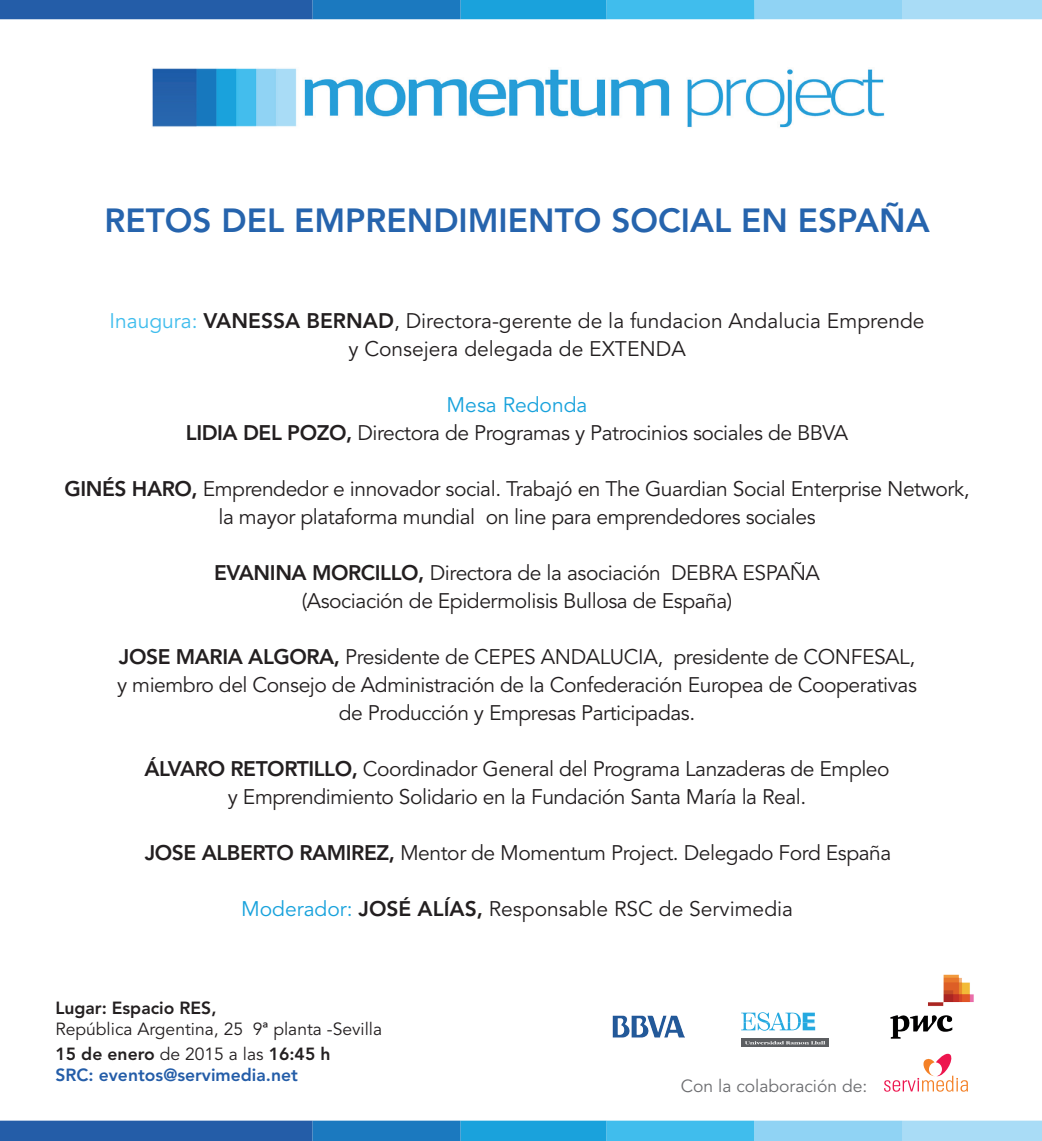
<style>
.page{position:relative;width:1042px;height:1141px;background:#fff}
.page>*{position:absolute;margin:0;border:0;box-sizing:border-box;transform-origin:0 0}
.t1{font:800 33.25px "Avenir";color:#2664ad}
.t2{font:21px/28px "Avenir";letter-spacing:-.02em;color:#231f20;text-align:center}
.t3{font:21px/28px "Avenir";color:#231f20;text-align:center}
.t4{font:17.5px/24.5px "Avenir";color:#231f20}
.t5{font:800 17.5px "Avenir";color:#245da8}
.t6{font:17.5px "Avenir";color:#6c6d70}
.t7{font:800 17.5px "Avenir";color:#231f20}
.s1{color:#40bded}
.s2{font-weight:800}
.s3{color:#18a2dc}
</style>
<div class="page">
<img style="left:152px;top:68px;width:733px;height:60px">
<img style="left:612px;top:1015px;width:72px;height:23px">
<svg style="left:741px;top:1012px;width:74px;height:19px"></svg>
<svg style="left:741px;top:1038px;width:88px;height:9px"></svg>
<img style="left:890px;top:974px;width:84px;height:65px">
<svg style="left:884px;top:1053px;width:84px;height:39px"></svg>
<svg style="left:0;top:0;width:1042px;height:19px;background:#469ad1"></svg>
<svg style="left:0;top:1121px;width:1042px;height:20px;background:#469ad1"></svg>
<h1 class="t1" style="left:104px;top:201px;width:826px">RETOS DEL EMPRENDIMIENTO SOCIAL EN ESPAÑA</h1>
<p class="t3" style="left:110px;top:308px;width:816px"><span class="s1">Inaugura:</span> <span class="s2">VANESSA BERNAD</span>, Directora-gerente de la fundacion Andalucia Emprende y Consejera delegada de EXTENDA</p>
<p class="t2" style="left:186px;top:392px;width:664px"><span class="s3">Mesa Redonda<br></span><span class="s2">LIDIA DEL POZO,</span> Directora de Programas y Patrocinios sociales de BBVA</p>
<p class="t2" style="left:65px;top:476px;width:906px"><span class="s2">GINÉS HARO,</span> Emprendedor e innovador social. Trabajó en The Guardian Social Enterprise Network, la mayor plataforma mundial on line para emprendedores sociales</p>
<p class="t2" style="left:214px;top:560px;width:607px"><span class="s2">EVANINA MORCILLO,</span> Directora de la asociación DEBRA ESPAÑA (Asociación de Epidermolisis Bullosa de España)</p>
<p class="t2" style="left:117px;top:644px;width:801px"><span class="s2">JOSE MARIA ALGORA,</span> Presidente de CEPES ANDALUCIA, presidente de CONFESAL, y miembro del Consejo de Administración de la Confederación Europea de Cooperativas de Producción y Empresas Participadas.</p>
<p class="t2" style="left:144px;top:756px;width:746px"><span class="s2">ÁLVARO RETORTILLO,</span> Coordinador General del Programa Lanzaderas de Empleo y Emprendimiento Solidario en la Fundación Santa María la Real.</p>
<p class="t2" style="left:145px;top:840px;width:748px"><span class="s2">JOSE ALBERTO RAMIREZ,</span> Mentor de Momentum Project. Delegado Ford España</p>
<p class="t3" style="left:241px;top:896px;width:553px"><span class="s3">Moderador:</span> <span class="s2">JOSÉ ALÍAS,</span> Responsable RSC de Servimedia</p>
<p class="t7" style="left:55px;top:998px;width:163px">Lugar: Espacio RES,</p>
<p class="t4" style="left:55px;top:1018px;width:328px">República Argentina, 25 9ª planta -Sevilla<br><span class="s2">15 de enero</span> de 2015 a las <span class="s2">16:45 h</span></p>
<p class="t5" style="left:55px;top:1065px;width:244px">SRC: eventos@servimedia.net</p>
<p class="t6" style="left:681px;top:1076px;width:188px">Con la colaboración de:</p>
</div>
